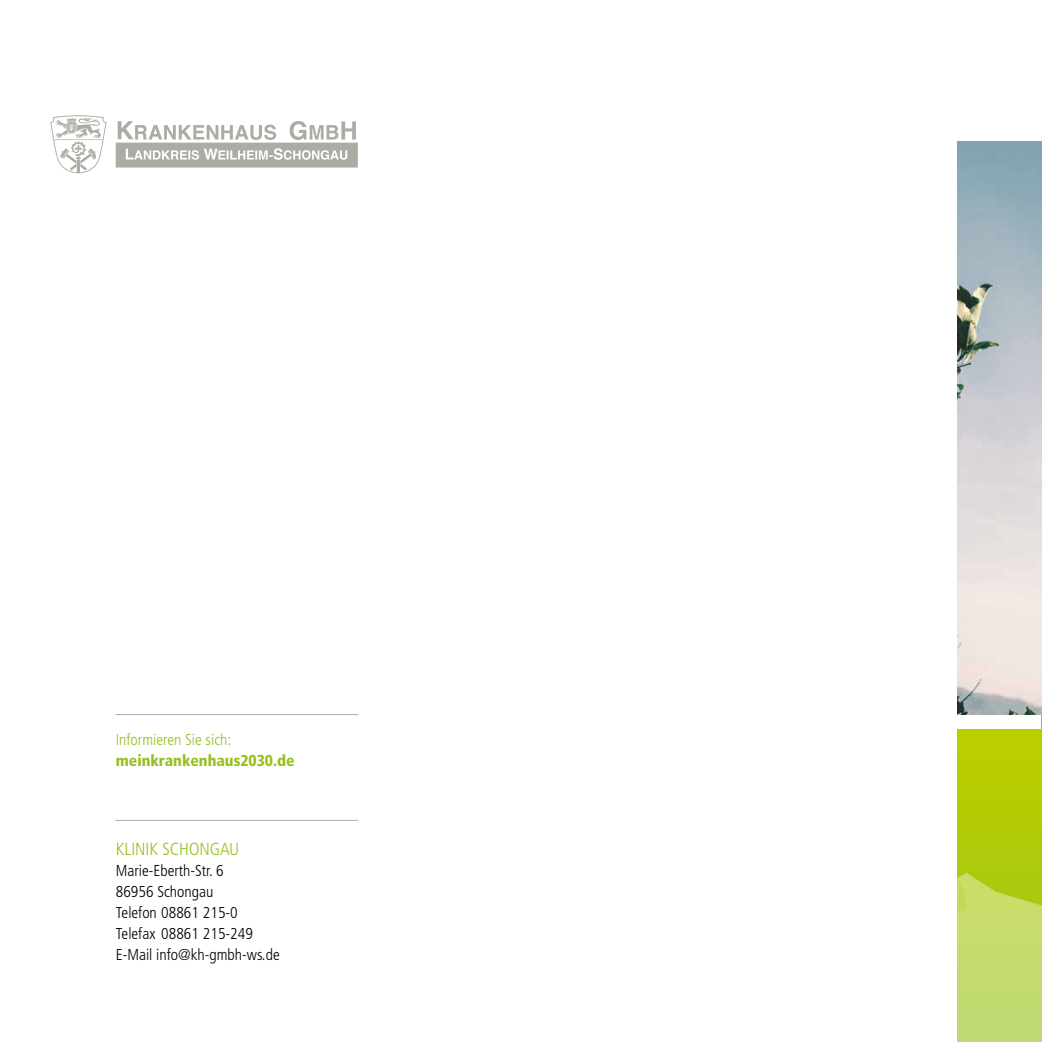
<style>
.page{position:relative;width:1042px;height:1042px;background:#fff}
.page>*{position:absolute;margin:0;border:0;box-sizing:border-box;transform-origin:0 0}
.t1{font:300 condensed 17.5px "Frutiger LT Std";color:#95c11f}
.t2{font:300 condensed 15.75px/21px "Frutiger LT Std";color:#000}
.t3{font:900 condensed 15.75px "Frutiger LT Std";color:#95c11f}
.t4{font:300 condensed 15.75px "Frutiger LT Std";color:#95c11f}
</style>
<div class="page">
<hr style="left:116px;top:714px;width:242px;height:1px;background:#aaada4">
<hr style="left:115px;top:820px;width:243px;height:1px;background:#aaada4">
<svg style="left:1041px;top:714px;width:1px;height:328px"></svg>
<svg style="left:50px;top:115px;width:308px;height:58px"></svg>
<img style="left:957px;top:141px;width:85px;height:573px">
<div style="left:957px;top:729px;width:85px;height:313px;background:#b5cc03"></div>
<svg style="left:957px;top:873px;width:85px;height:169px;background:#c1d863"></svg>
<p class="t4" style="left:116px;top:731px;width:117px">Informieren Sie sich:</p>
<p class="t3" style="left:116px;top:751px;width:180px">meinkrankenhaus2030.de</p>
<p class="t1" style="left:116px;top:838px;width:125px">KLINIK SCHONGAU</p>
<p class="t2" style="left:116px;top:860px;width:165px">Marie-Eberth-Str. 6<br>86956 Schongau<br>Telefon 08861 215-0<br>Telefax 08861 215-249<br>E-Mail info@kh-gmbh-ws.de</p>
</div>
